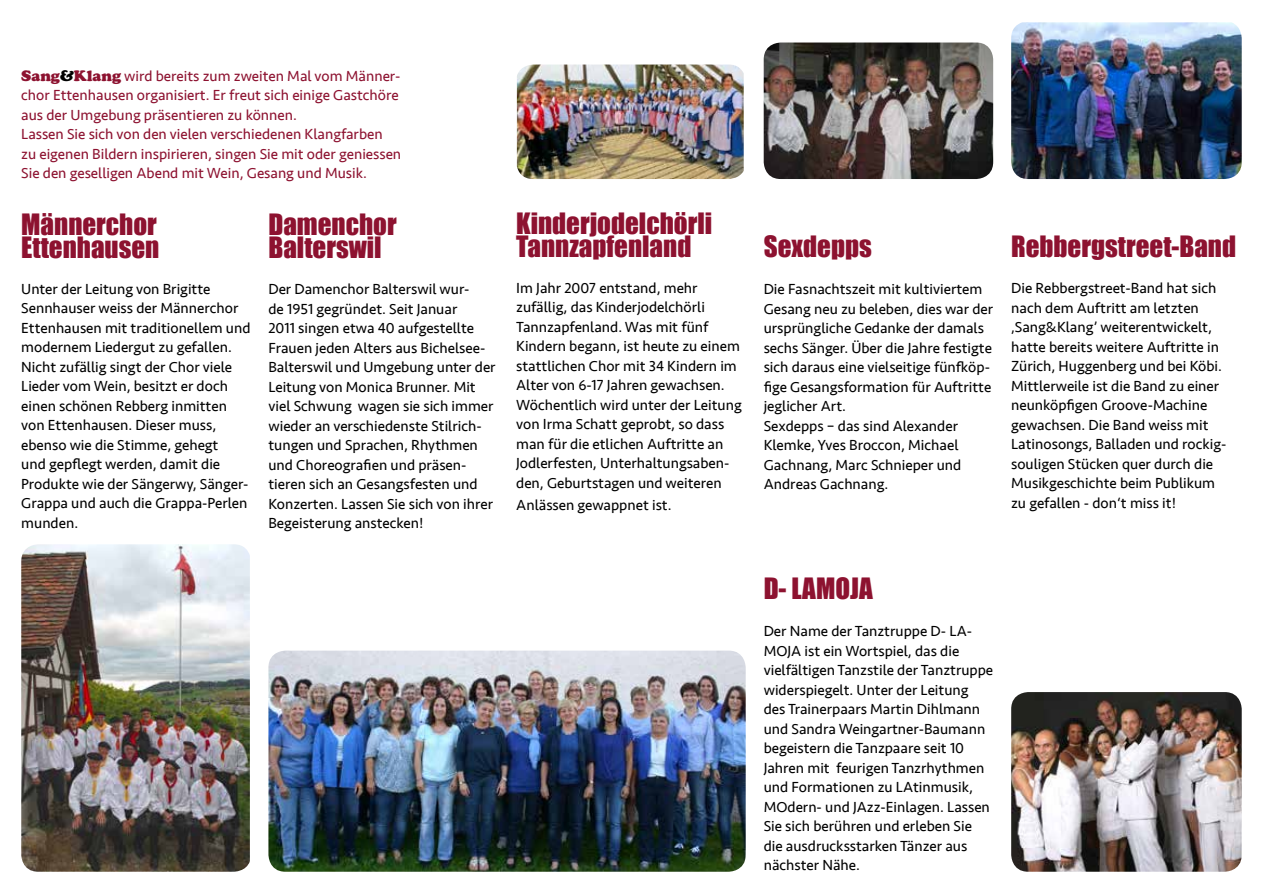
<style>
.page{position:relative;width:1263px;height:893px;background:#fff}
.page>*{position:absolute;margin:0;border:0;box-sizing:border-box;transform-origin:0 0}
.t1{font:27px/22.5px "Impact";color:#8d1230}
.t2{font:15px/19.5px "Seravek";color:#000}
.t3{font:15px/19.5px "Seravek";color:#8d1230}
.s1{font-family:"Cooper Black Std"}
.s2{font-family:"Cooper Black Std";color:#000}
</style>
<div class="page">
<img style="left:268px;top:651px;width:478px;height:221px">
<img style="left:517px;top:65px;width:227px;height:114px">
<img style="left:1011px;top:22px;width:231px;height:157px">
<img style="left:1011px;top:692px;width:231px;height:180px">
<img style="left:764px;top:43px;width:229px;height:136px">
<img style="left:21px;top:544px;width:229px;height:328px">
<p class="t3" style="left:21px;top:66px;width:381px"><span class="s1">Sang</span><span class="s2">&amp;</span><span class="s1">Klang</span> wird bereits zum zweiten Mal vom Männer&shy;chor Ettenhausen organisiert. Er freut sich einige Gastchöre aus der Umgebung präsentieren zu können.<br>Lassen Sie sich von den vielen verschiedenen Klangfarben zu eigenen Bildern inspirieren, singen Sie mit oder geniessen Sie den geselligen Abend mit Wein, Gesang und Musik.</p>
<h1 class="t1" style="left:21px;top:212px;width:140px">Männerchor<br>Ettenhausen</h1>
<p class="t2" style="left:21px;top:279px;width:231px">Unter der Leitung von Brigitte<br>Sennhauser weiss der Männerchor<br>Ettenhausen mit traditionellem und modernem Liedergut zu gefallen.<br>Nicht zufällig singt der Chor viele<br>Lieder vom Wein, besitzt er doch einen schönen Rebberg inmitten von Ettenhausen. Dieser muss, ebenso wie die Stimme, gehegt<br>und gepflegt werden, damit die<br>Produkte wie der Sängerwy, Sänger-<br>Grappa und auch die Grappa-Perlen munden.</p>
<h1 class="t1" style="left:268px;top:213px;width:130px">Damenchor<br>Balterswil</h1>
<p class="t2" style="left:268px;top:279px;width:229px">Der Damenchor Balterswil wur-<br>de 1951 gegründet. Seit Januar<br>2011 singen etwa 40 aufgestellte<br>Frauen jeden Alters aus Bichelsee-<br>Balterswil und Umgebung unter der<br>Leitung von Monica Brunner. Mit viel Schwung wagen sie sich immer wieder an verschiedenste Stilrich&shy;tungen und Sprachen, Rhythmen und Choreografien und präsen&shy;tieren sich an Gesangsfesten und<br>Konzerten. Lassen Sie sich von ihrer<br>Begeisterung anstecken!</p>
<h1 class="t1" style="left:516px;top:212px;width:197px">Kinderjodelchörli<br>Tannzapfenland</h1>
<p class="t2" style="left:516px;top:278px;width:227px">Im Jahr 2007 entstand, mehr zufällig, das Kinderjodelchörli<br>Tannzapfenland. Was mit fünf<br>Kindern begann, ist heute zu einem stattlichen Chor mit 34 Kindern im<br>Alter von 6-17 Jahren gewachsen.<br>Wöchentlich wird unter der Leitung von Irma Schatt geprobt, so dass man für die etlichen Auftritte an<br>Jodlerfesten, Unterhaltungsaben&shy;den, Geburtstagen und weiteren</p>
<p class="t2" style="left:516px;top:495px;width:157px">Anlässen gewappnet ist.</p>
<h1 class="t1" style="left:764px;top:234px;width:110px">Sexdepps</h1>
<p class="t2" style="left:764px;top:279px;width:231px">Die Fasnachtszeit mit kultiviertem<br>Gesang neu zu beleben, dies war der ursprüngliche Gedanke der damals sechs Sänger. Über die Jahre festigte sich daraus eine vielseitige fünfköp&shy;fige Gesangsformation für Auftritte jeglicher Art.<br>Sexdepps – das sind Alexander<br>Klemke, Yves Broccon, Michael<br>Gachnang, Marc Schnieper und<br>Andreas Gachnang.</p>
<h1 class="t1" style="left:1011px;top:235px;width:226px">Rebbergstreet-Band</h1>
<p class="t2" style="left:1011px;top:279px;width:217px">Die Rebbergstreet-Band hat sich nach dem Auftritt am letzten ‚Sang&amp;Klang’ weiterentwickelt, hatte bereits weitere Auftritte in<br>Zürich, Huggenberg und bei Köbi.<br>Mittlerweile ist die Band zu einer neunköpfigen Groove-Machine gewachsen. Die Band weiss mit<br>Latinosongs, Balladen und rockig&shy;souligen Stücken quer durch die<br>Musikgeschichte beim Publikum zu gefallen - don‘t miss it!</p>
<h1 class="t1" style="left:764px;top:576px;width:111px">D- LAMOJA</h1>
<p class="t2" style="left:764px;top:622px;width:231px">Der Name der Tanztruppe D- LA-<br>MOJA ist ein Wortspiel, das die vielfältigen Tanzstile der Tanztruppe widerspiegelt. Unter der Leitung des Trainerpaars Martin Dihlmann und Sandra Weingartner-Baumann begeistern die Tanzpaare seit 10<br>Jahren mit feurigen Tanzrhythmen und Formationen zu LAtinmusik,<br>MOdern- und JAzz-Einlagen. Lassen<br>Sie sich berühren und erleben Sie die ausdrucksstarken Tänzer aus nächster Nähe.</p>
</div>
